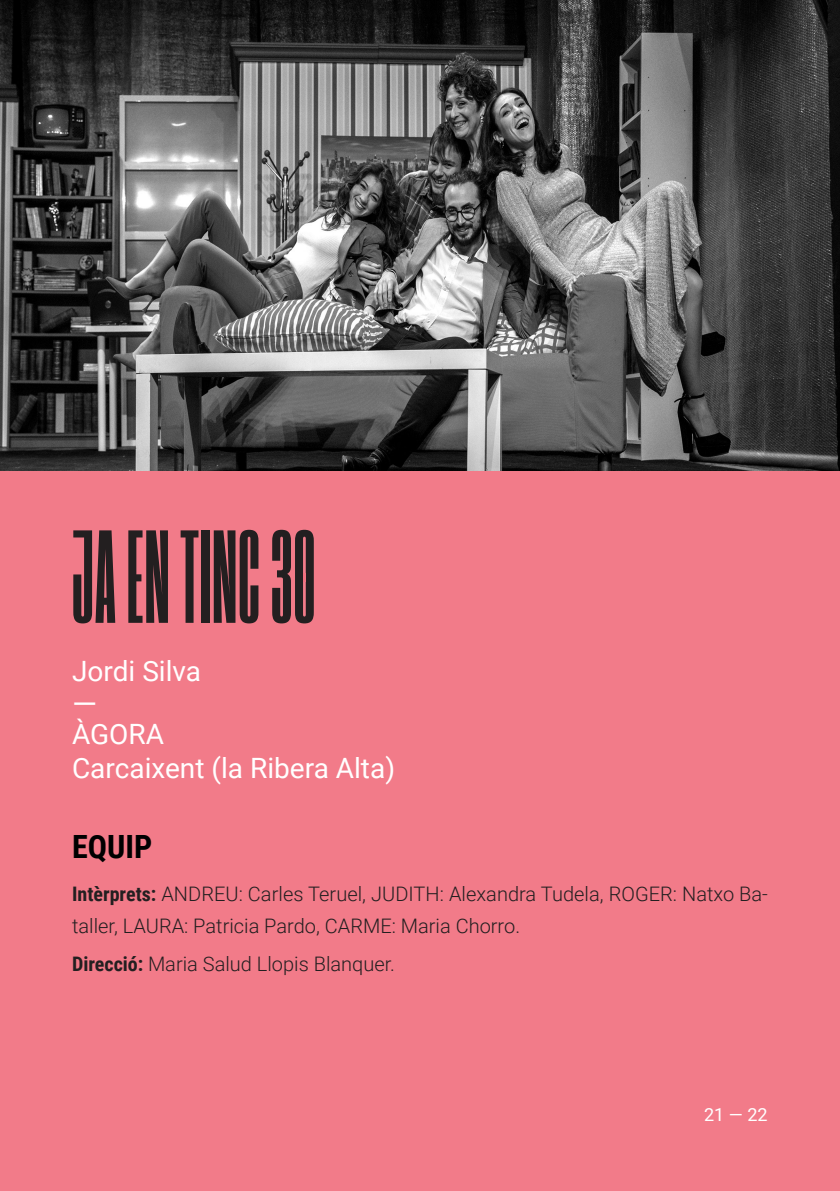
<style>
.page{position:relative;width:840px;height:1191px;background:#fff}
.page>*{position:absolute;margin:0;border:0;box-sizing:border-box;transform-origin:0 0}
.t1{font:700 154px "Ad U Sans";letter-spacing:.01em;color:#231f20}
.t2{font:700 32px "Roboto Condensed";color:#000001}
.t3{font:32px "Roboto";color:#fff}
.t4{font:28px "Roboto";color:#fff}
.t5{font:300 20px/32px "Roboto";color:#231f20}
.t6{font:18px "Roboto";color:#fff}
.s1{font-family:"Roboto Condensed";font-weight:700}
</style>
<div class="page">
<div style="left:0;top:0;width:839px;height:1191px;background:#f27b89"></div>
<img style="left:0;top:0;width:839px;height:470px">
<svg style="left:303px;top:573px;width:2px;height:9px"></svg>
<p class="t1" style="left:72px;top:512px;width:244px">JA EN TINC 30</p>
<p class="t4" style="left:72px;top:651px;width:130px">Jordi Silva</p>
<p class="t3" style="left:72px;top:681px;width:26px">—</p>
<p class="t4" style="left:72px;top:715px;width:93px">ÀGORA</p>
<p class="t4" style="left:72px;top:748px;width:324px">Carcaixent (la Ribera Alta)</p>
<p class="t2" style="left:72px;top:824px;width:82px">EQUIP</p>
<p class="t5" style="left:72px;top:877px;width:697px"><span class="s1">Intèrprets:</span> ANDREU: Carles Teruel, JUDITH: Alexandra Tudela, ROGER: Natxo Ba&shy;taller, LAURA: Patricia Pardo, CARME: Maria Chorro.</p>
<p class="t5" style="left:72px;top:947px;width:324px"><span class="s1">Direcció:</span> Maria Salud Llopis Blanquer.</p>
<p class="t6" style="left:703px;top:1101px;width:65px">21 — 22</p>
</div>
